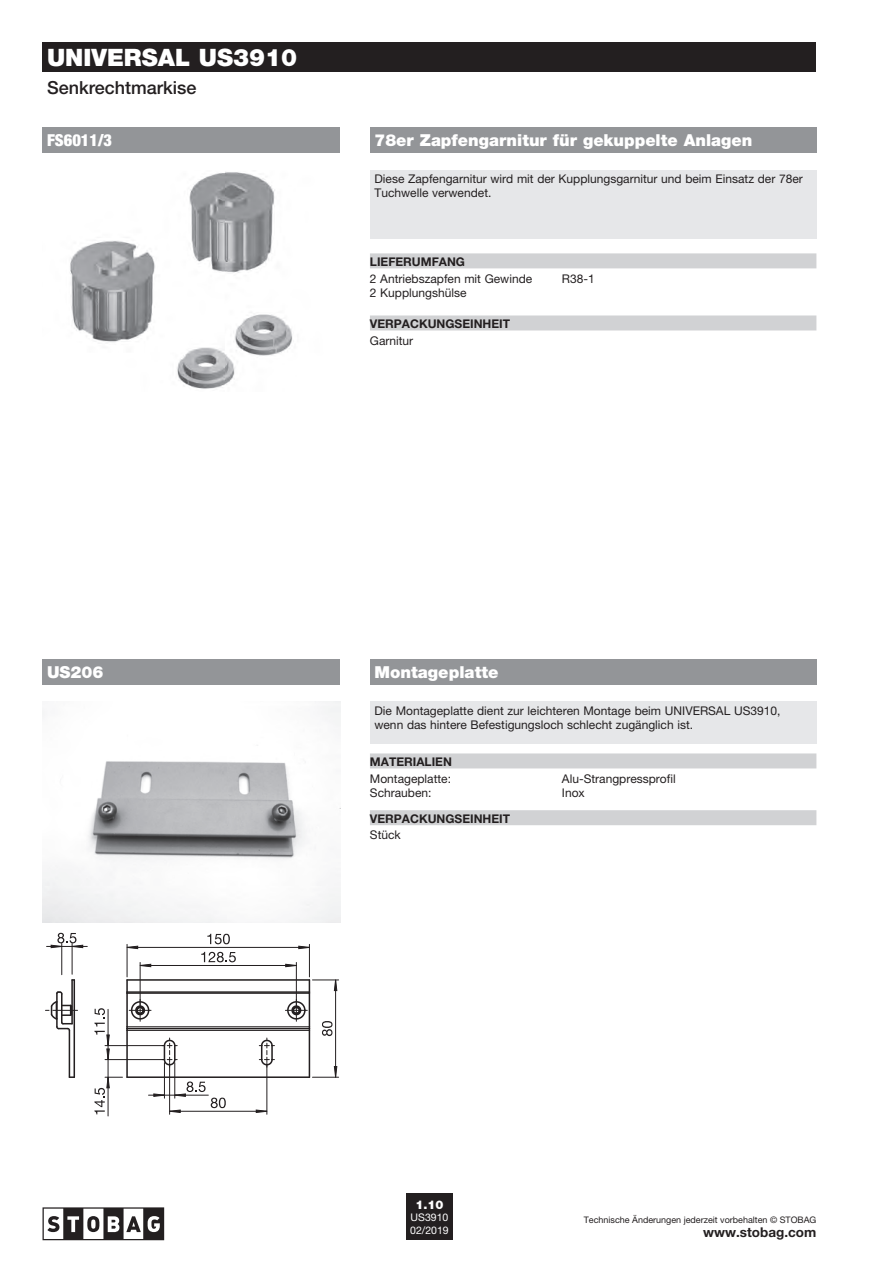
<style>
.page{position:relative;width:893px;height:1263px;background:#fff}
.page>*{position:absolute;margin:0;border:0;box-sizing:border-box;transform-origin:0 0}
.t1{font:900 24px "Helvetica Neue LT Pro";color:#fff}
.t2{font:500 18px "Helvetica Neue LT Pro";color:#231f20}
.t3{font:900 16.5px "Helvetica Neue LT Pro";color:#fff}
.t4{font:900 condensed 16.5px "Helvetica Neue LT Pro";color:#fff}
.t5{font:700 13.5px "Helvetica Neue LT Pro";color:#231f20}
.t6{font:12px/14.2px "Helvetica Neue LT Pro";color:#231f20}
.t7{font:700 12px "Helvetica Neue LT Pro";color:#231f20}
.t8{font:900 12px "Helvetica Neue LT Pro";color:#fff}
.t9{font:10.5px/12.6px "Helvetica Neue LT Pro";color:#fff}
.t10{font:9px "Helvetica Neue LT Pro";color:#231f20}
</style>
<div class="page">
<img style="left:43px;top:702px;width:297px;height:221px">
<img style="left:70px;top:172px;width:222px;height:217px">
<svg style="left:207px;top:934px;width:23px;height:10px"></svg>
<svg style="left:201px;top:952px;width:35px;height:10px"></svg>
<svg style="left:322px;top:1021px;width:10px;height:15px"></svg>
<hr style="left:140px;top:965px;width:156px;height:1px;background:#231f20">
<hr style="left:296px;top:962px;width:1px;height:45px;background:#231f20">
<hr style="left:140px;top:962px;width:1px;height:45px;background:#231f20">
<hr style="left:72px;top:943px;width:1px;height:31px;background:#231f20">
<hr style="left:61px;top:943px;width:1px;height:32px;background:#231f20">
<hr style="left:127px;top:947px;width:182px;height:1px;background:#231f20">
<hr style="left:309px;top:944px;width:1px;height:33px;background:#231f20">
<hr style="left:127px;top:944px;width:1px;height:33px;background:#231f20">
<hr style="left:108px;top:1077px;width:1px;height:39px;background:#231f20">
<hr style="left:335px;top:980px;width:1px;height:97px;background:#231f20">
<svg style="left:285px;top:963px;width:12px;height:4px"></svg>
<svg style="left:139px;top:963px;width:13px;height:4px"></svg>
<svg style="left:47px;top:933px;width:40px;height:15px"></svg>
<svg style="left:298px;top:945px;width:12px;height:4px"></svg>
<svg style="left:126px;top:945px;width:12px;height:4px"></svg>
<svg style="left:312px;top:1066px;width:27px;height:12px"></svg>
<hr style="left:69px;top:1030px;width:1px;height:47px;background:#231f20">
<hr style="left:74px;top:980px;width:1px;height:97px;background:#231f20">
<hr style="left:71px;top:980px;width:2px;height:44px;background:#231f20">
<svg style="left:45px;top:990px;width:33px;height:42px"></svg>
<hr style="left:127px;top:1030px;width:182px;height:1px;background:#231f20">
<hr style="left:127px;top:993px;width:182px;height:1px;background:#231f20">
<hr style="left:127px;top:1026px;width:182px;height:1px;background:#231f20">
<hr style="left:127px;top:979px;width:182px;height:2px;background:#231f20">
<hr style="left:309px;top:1030px;width:1px;height:47px;background:#231f20">
<hr style="left:127px;top:1076px;width:182px;height:2px;background:#231f20">
<svg style="left:259px;top:1038px;width:15px;height:29px"></svg>
<svg style="left:126px;top:980px;width:2px;height:13px"></svg>
<svg style="left:309px;top:979px;width:30px;height:14px"></svg>
<hr style="left:127px;top:991px;width:182px;height:2px;background:#231f20">
<hr style="left:126px;top:993px;width:2px;height:34px;background:#231f20">
<hr style="left:309px;top:993px;width:1px;height:34px;background:#231f20">
<hr style="left:127px;top:1028px;width:182px;height:1px;background:#231f20">
<svg style="left:285px;top:999px;width:22px;height:22px"></svg>
<hr style="left:170px;top:1111px;width:97px;height:1px;background:#231f20">
<hr style="left:266px;top:1062px;width:1px;height:52px;background:#231f20">
<svg style="left:255px;top:1109px;width:13px;height:4px"></svg>
<svg style="left:94px;top:999px;width:132px;height:115px"></svg>
<div style="left:370px;top:659px;width:446px;height:26px;background:#939598"></div>
<div style="left:370px;top:702px;width:446px;height:42px;background:#e6e7e9"></div>
<div style="left:370px;top:810px;width:446px;height:15px;background:#d1d2d4"></div>
<div style="left:370px;top:753px;width:446px;height:15px;background:#d1d2d4"></div>
<div style="left:370px;top:170px;width:446px;height:68px;background:#e6e7e9"></div>
<div style="left:370px;top:128px;width:446px;height:25px;background:#939598"></div>
<div style="left:370px;top:315px;width:446px;height:15px;background:#d1d2d4"></div>
<div style="left:370px;top:253px;width:446px;height:15px;background:#d1d2d4"></div>
<div style="left:406px;top:1193px;width:47px;height:47px;background:#231f20"></div>
<div style="left:43px;top:43px;width:773px;height:29px;background:#231f20"></div>
<svg style="left:43px;top:1207px;width:121px;height:33px"></svg>
<div style="left:43px;top:659px;width:297px;height:26px;background:#939598"></div>
<div style="left:43px;top:128px;width:297px;height:25px;background:#939598"></div>
<h1 class="t1" style="left:47px;top:43px;width:252px">UNIVERSAL US3910</h1>
<h2 class="t2" style="left:47px;top:76px;width:151px">Senkrechtmarkise</h2>
<h3 class="t4" style="left:47px;top:130px;width:67px">FS6011/3</h3>
<h3 class="t3" style="left:374px;top:130px;width:379px">78er Zapfengarnitur für gekuppelte Anlagen</h3>
<p class="t6" style="left:374px;top:172px;width:430px">Diese Zapfengarnitur wird mit der Kupplungsgarnitur und beim Einsatz der 78er<br>Tuchwelle verwendet.</p>
<p class="t7" style="left:370px;top:254px;width:97px">LIEFERUMFANG</p>
<p class="t6" style="left:370px;top:271px;width:164px">2 Antriebszapfen mit Gewinde</p>
<p class="t6" style="left:562px;top:271px;width:34px">R38-1</p>
<p class="t6" style="left:370px;top:285px;width:98px">2 Kupplungshülse</p>
<p class="t7" style="left:370px;top:317px;width:142px">VERPACKUNGSEINHEIT</p>
<p class="t6" style="left:370px;top:333px;width:45px">Garnitur</p>
<h3 class="t3" style="left:47px;top:662px;width:58px">US206</h3>
<h3 class="t3" style="left:374px;top:662px;width:126px">Montageplatte</h3>
<p class="t6" style="left:374px;top:703px;width:408px">Die Montageplatte dient zur leichteren Montage beim UNIVERSAL US3910, wenn das hintere Befestigungsloch schlecht zugänglich ist.</p>
<p class="t7" style="left:370px;top:754px;width:83px">MATERIALIEN</p>
<p class="t6" style="left:370px;top:771px;width:83px">Montageplatte:</p>
<p class="t6" style="left:562px;top:771px;width:115px">Alu-Strangpressprofil</p>
<p class="t6" style="left:370px;top:785px;width:63px">Schrauben:</p>
<p class="t6" style="left:562px;top:785px;width:24px">Inox</p>
<p class="t7" style="left:370px;top:811px;width:142px">VERPACKUNGSEINHEIT</p>
<p class="t6" style="left:370px;top:828px;width:32px">Stück</p>
<p class="t8" style="left:415px;top:1197px;width:30px">1.10</p>
<p class="t9" style="left:410px;top:1211px;width:40px">US3910<br>02/2019</p>
<p class="t10" style="left:584px;top:1214px;width:234px">Technische Änderungen jederzeit vorbehalten © STOBAG</p>
<p class="t5" style="left:703px;top:1224px;width:115px">www.stobag.com</p>
</div>
